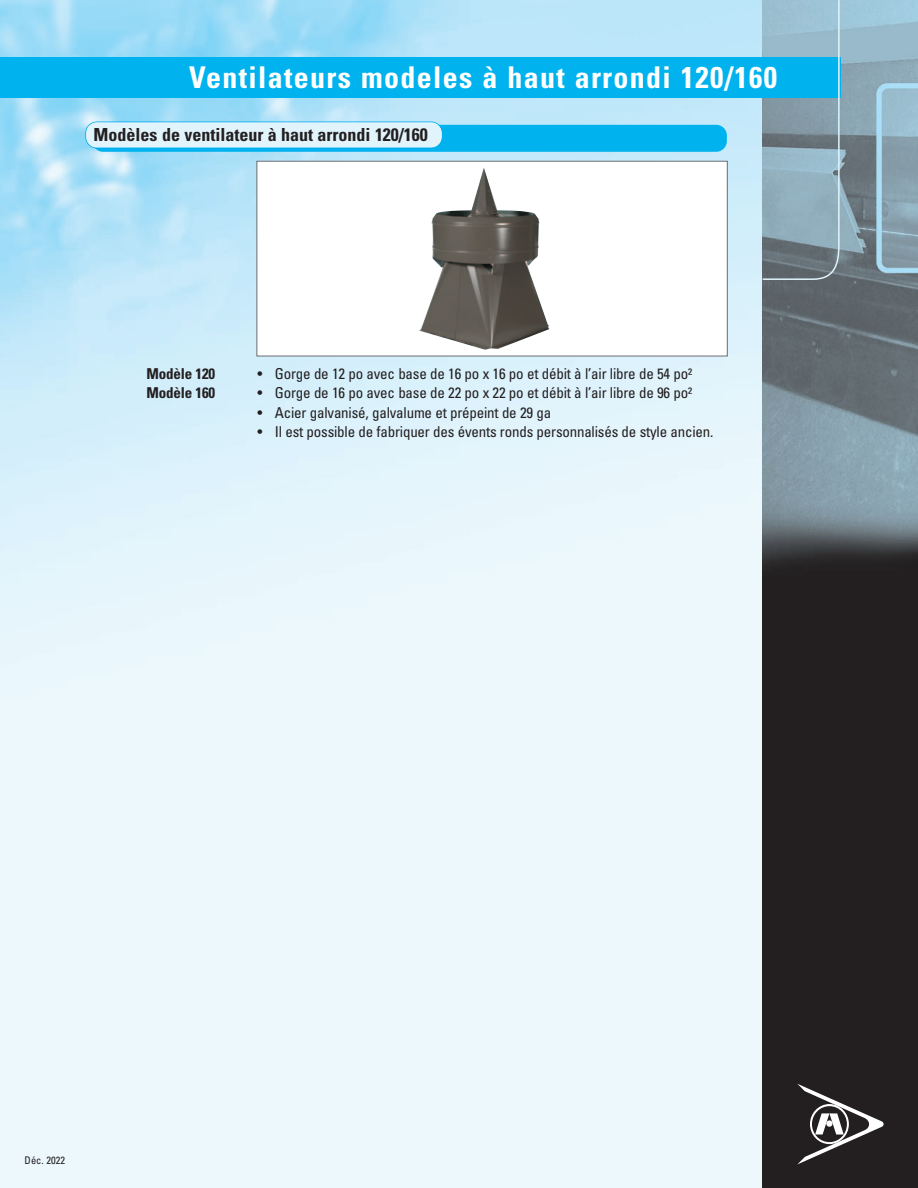
<style>
.page{position:relative;width:918px;height:1188px;background:#fff}
.page>*{position:absolute;margin:0;border:0;box-sizing:border-box;transform-origin:0 0}
.t1{font:700 condensed 30px "Univers";letter-spacing:.045em;color:#fff}
.t2{font:700 condensed 18px "Univers";color:#231f20}
.t3{font:condensed 15px "Univers";letter-spacing:-.015em;color:#231f20}
.t4{font:700 condensed 15px "Univers";letter-spacing:-.015em;color:#231f20}
.t5{font:condensed 10.5px "Univers";color:#231f20}
</style>
<div class="page">
<img style="left:0;top:0;width:763px;height:1188px">
<img style="left:763px;top:0;width:155px;height:1188px">
<div style="left:0;top:57px;width:840px;height:41px;background:#00b3ef"></div>
<svg style="left:761px;top:0;width:79px;height:281px;background:#77a7bb"></svg>
<svg style="left:797px;top:1084px;width:87px;height:80px;background:#4b4849"></svg>
<svg style="left:826px;top:1120px;width:7px;height:7px"></svg>
<div style="left:257px;top:162px;width:470px;height:194px;background:#fff"></div>
<div style="left:256px;top:161px;width:472px;height:195px;border:1px solid #6c6d70"></div>
<div style="left:92px;top:125px;width:635px;height:27px;background:#00b3ef;border-radius:11px"></div>
<div style="left:86px;top:122px;width:356px;height:26px;background:#e1f4fc;border-radius:11px"></div>
<div style="left:85px;top:122px;width:358px;height:26px;border:2px solid #00aeef;border-radius:12px"></div>
<img style="left:419px;top:168px;width:130px;height:182px">
<p class="t1" style="left:189px;top:67px;width:590px">Ventilateurs modeles à haut arrondi 120/160</p>
<p class="t2" style="left:94px;top:128px;width:336px">Modèles de ventilateur à haut arrondi 120/160</p>
<p class="t4" style="left:147px;top:368px;width:70px">Modèle 120</p>
<p class="t3" style="left:258px;top:368px;width:436px">• Gorge de 12 po avec base de 16 po x 16 po et débit à l’air libre de 54 po²</p>
<p class="t4" style="left:147px;top:387px;width:70px">Modèle 160</p>
<p class="t3" style="left:258px;top:387px;width:436px">• Gorge de 16 po avec base de 22 po x 22 po et débit à l’air libre de 96 po²</p>
<p class="t3" style="left:258px;top:407px;width:295px">• Acier galvanisé, galvalume et prépeint de 29 ga</p>
<p class="t3" style="left:258px;top:426px;width:457px">• Il est possible de fabriquer des évents ronds personnalisés de style ancien.</p>
<p class="t5" style="left:25px;top:1157px;width:42px">Déc. 2022</p>
</div>
